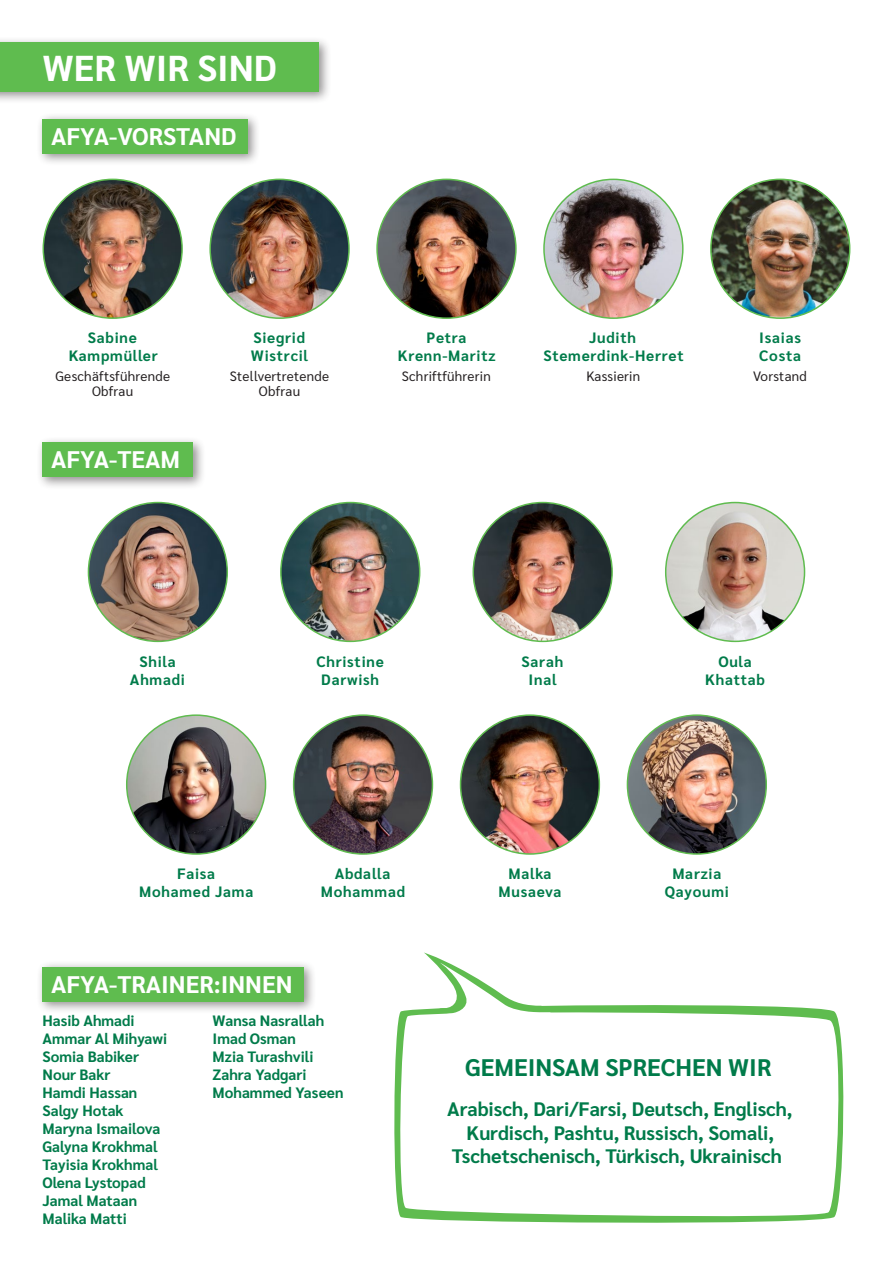
<style>
.page{position:relative;width:893px;height:1263px;background:#fff}
.page>*{position:absolute;margin:0;border:0;box-sizing:border-box;transform-origin:0 0}
.t1{font:700 36px "Sarabun";color:#fff}
.t2{font:700 24px "Sarabun";color:#fff}
.t3{font:700 24px "Sarabun";color:#007b4a}
.t4{font:700 19.5px/23.4px "Sarabun";color:#007b4a;text-align:center}
.t5{font:700 15px/18px "Sarabun";color:#007b4a}
.t6{font:700 15px/18px "Sarabun";letter-spacing:.05em;color:#007b4a;text-align:center}
.t7{font:13.5px/15px "Sarabun";letter-spacing:.02em;color:#231f20;text-align:center}
</style>
<div class="page">
<svg style="left:394px;top:1005px;width:434px;height:218px;fill:#66bf57"></svg>
<svg style="left:397px;top:1010px;width:447px;height:210px"></svg>
<svg style="left:412px;top:952px;width:144px;height:76px"></svg>
<img style="left:281px;top:502px;width:139px;height:139px;border-radius:69px">
<img style="left:666px;top:502px;width:138px;height:139px;border-radius:69px">
<img style="left:294px;top:715px;width:138px;height:139px;border-radius:69px">
<img style="left:460px;top:715px;width:139px;height:139px;border-radius:69px">
<img style="left:627px;top:715px;width:139px;height:139px;border-radius:69px">
<div style="left:36px;top:113px;width:225px;height:53px;background:#231f20;opacity:.5"></div>
<div style="left:43px;top:119px;width:205px;height:35px;background:#5fbc4f"></div>
<div style="left:36px;top:436px;width:169px;height:54px;background:#231f20;opacity:.5"></div>
<div style="left:43px;top:442px;width:150px;height:35px;background:#5fbc4f"></div>
<div style="left:36px;top:961px;width:281px;height:53px;background:#231f20;opacity:.5"></div>
<div style="left:43px;top:967px;width:261px;height:35px;background:#5fbc4f"></div>
<div style="left:0;top:36px;width:331px;height:68px;background:#231f20;opacity:.5"></div>
<div style="left:0;top:43px;width:319px;height:49px;background:#5fbc4f"></div>
<img style="left:473px;top:502px;width:139px;height:139px;border-radius:69px">
<img style="left:88px;top:502px;width:139px;height:139px;border-radius:69px">
<img style="left:210px;top:179px;width:139px;height:139px;border-radius:69px">
<img style="left:377px;top:179px;width:139px;height:139px;border-radius:69px">
<img style="left:43px;top:179px;width:139px;height:139px;border-radius:69px">
<img style="left:544px;top:179px;width:139px;height:139px;border-radius:69px">
<img style="left:711px;top:179px;width:139px;height:139px;border-radius:69px">
<img style="left:127px;top:715px;width:139px;height:139px;border-radius:69px">
<h1 class="t1" style="left:43px;top:47px;width:236px">WER WIR SIND</h1>
<h2 class="t2" style="left:51px;top:122px;width:187px">AFYA-VORSTAND</h2>
<p class="t6" style="left:69px;top:329px;width:91px">Sabine<br>Kampmüller</p>
<p class="t7" style="left:55px;top:369px;width:116px">Geschäftsführende<br>Obfrau</p>
<h2 class="t2" style="left:51px;top:446px;width:131px">AFYA-TEAM</h2>
<p class="t6" style="left:251px;top:329px;width:59px;text-align:left">Siegrid<br>Wistrcil</p>
<p class="t7" style="left:230px;top:369px;width:101px">Stellvertretende<br>Obfrau</p>
<p class="t6" style="left:398px;top:329px;width:99px">Petra<br>Krenn-Maritz</p>
<p class="t7" style="left:402px;top:369px;width:91px">Schriftführerin</p>
<p class="t6" style="left:543px;top:329px;width:142px">Judith<br>Stemerdink-Herret</p>
<p class="t7" style="left:586px;top:369px;width:55px">Kassierin</p>
<p class="t6" style="left:759px;top:329px;width:43px;text-align:left">Isaias<br>Costa</p>
<p class="t7" style="left:753px;top:369px;width:55px">Vorstand</p>
<p class="t6" style="left:130px;top:652px;width:56px">Shila<br>Ahmadi</p>
<p class="t6" style="left:316px;top:652px;width:69px">Christine<br>Darwish</p>
<p class="t6" style="left:705px;top:652px;width:61px">Oula<br>Khattab</p>
<p class="t6" style="left:522px;top:652px;width:43px">Sarah<br>Inal</p>
<p class="t6" style="left:139px;top:865px;width:116px">Faisa<br>Mohamed Jama</p>
<p class="t6" style="left:321px;top:865px;width:86px">Abdalla<br>Mohammad</p>
<p class="t6" style="left:499px;top:865px;width:64px">Malka<br>Musaeva</p>
<p class="t6" style="left:665px;top:865px;width:66px">Marzia<br>Qayoumi</p>
<h2 class="t2" style="left:51px;top:970px;width:243px">AFYA-TRAINER:INNEN</h2>
<p class="t5" style="left:43px;top:1011px;width:126px">Hasib Ahmadi<br>Ammar Al Mihyawi<br>Somia Babiker<br>Nour Bakr<br>Hamdi Hassan<br>Salgy Hotak<br>Maryna Ismailova<br>Galyna Krokhmal<br>Tayisia Krokhmal<br>Olena Lystopad<br>Jamal Mataan<br>Malika Matti</p>
<p class="t5" style="left:213px;top:1011px;width:132px">Wansa Nasrallah<br>Imad Osman<br>Mzia Turashvili<br>Zahra Yadgari<br>Mohammed Yaseen</p>
<h2 class="t3" style="left:465px;top:1053px;width:308px">GEMEINSAM SPRECHEN WIR</h2>
<h3 class="t4" style="left:447px;top:1098px;width:347px">Arabisch, Dari/Farsi, Deutsch, Englisch,<br>Kurdisch, Pashtu, Russisch, Somali,<br>Tschetschenisch, Türkisch, Ukrainisch</h3>
</div>
